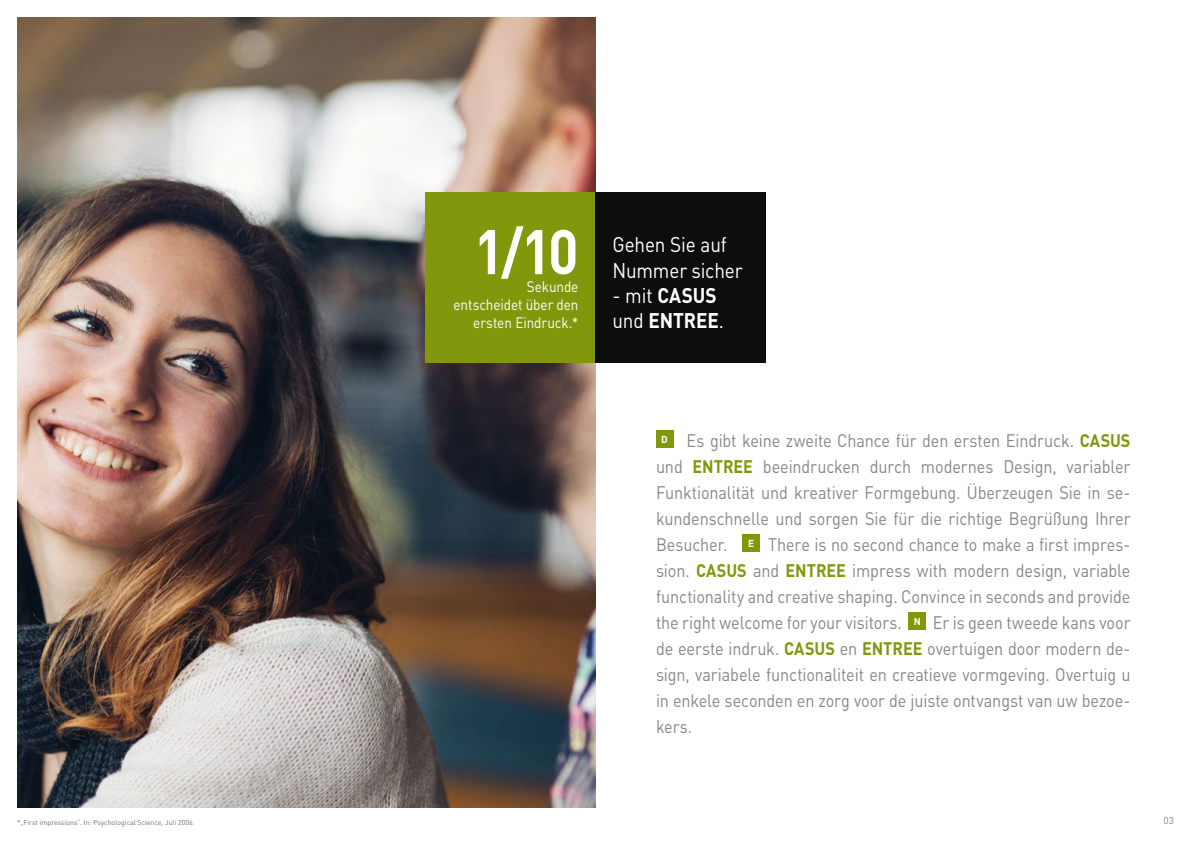
<style>
.page{position:relative;width:1191px;height:842px;background:#fff}
.page>*{position:absolute;margin:0;border:0;box-sizing:border-box;transform-origin:0 0}
.t1{font:700 62px "DINOT";color:#fff;scale:.9 1}
.t2{font:21px/25.2px "DINOT";letter-spacing:-.01em;color:#fff;scale:.9 1}
.t3{font:700 21px/25.2px "DINOT";color:#fff;scale:.9 1}
.t4{font:18px/26px "DINOT";letter-spacing:-.005em;color:#878787;text-align:justify;scale:.9 1}
.t5{font:15px/18px "DINOT";letter-spacing:-.005em;color:#fff;text-align:right;scale:.9 1}
.t6{font:10px "DINOT";color:#878787}
.t7{font:7px "DINOT";color:#706f6f}
.s1{font-weight:400}
.s2{font-weight:700;color:#82970c}
</style>
<div class="page">
<div style="left:656px;top:430px;width:17px;height:17px;background:#82970c"></div>
<div style="left:742px;top:534px;width:17px;height:17px;background:#82970c"></div>
<div style="left:908px;top:612px;width:17px;height:17px;background:#82970c"></div>
<img style="left:17px;top:17px;width:578px;height:791px">
<div style="left:425px;top:192px;width:170px;height:170px;background:#82970c"></div>
<div style="left:595px;top:192px;width:170px;height:170px;background:#0d0d0d"></div>
<p class="t7" style="left:17px;top:817px;width:179px">*„First impressions“. In: Psychological Science, Juli 2006.</p>
<h1 class="t1" style="left:474px;top:203px;width:118px">1/10</h1>
<p class="t5" style="left:453px;top:276px;width:140px">Sekunde<br>entscheidet über den ersten Eindruck.*</p>
<p class="t2" style="left:612px;top:230px;width:146px">Gehen Sie auf<br>Nummer sicher</p>
<p class="t3" style="left:612px;top:281px;width:125px"><span class="s1">- mit</span> CASUS <span class="s1">und</span> ENTREE<span class="s1">.</span></p>
<p class="t4" style="left:656px;top:426px;width:529px"><sup>D</sup> Es gibt keine zweite Chance für den ersten Eindruck. <span class="s2">CASUS </span>und <span class="s2">ENTREE</span> beeindrucken durch modernes Design, variabler Funktionalität und kreativer Formgebung. Überzeugen Sie in se&shy;kundenschnelle und sorgen Sie für die richtige Begrüßung Ihrer Besucher. <sup>E</sup> There is no second chance to make a first impres&shy;sion. <span class="s2">CASUS</span> and <span class="s2">ENTREE</span> impress with modern design, variable functionality and creative shaping. Convince in seconds and provide the right welcome for your visitors. <sup>N</sup> Er is geen tweede kans voor de eerste indruk. <span class="s2">CASUS</span> en <span class="s2">ENTREE</span> overtuigen door modern de&shy;sign, variabele functionaliteit en creatieve vormgeving. Overtuig u in enkele seconden en zorg voor de juiste ontvangst van uw bezoe&shy;kers.</p>
<p class="t6" style="left:1163px;top:813px;width:12px">03</p>
</div>
